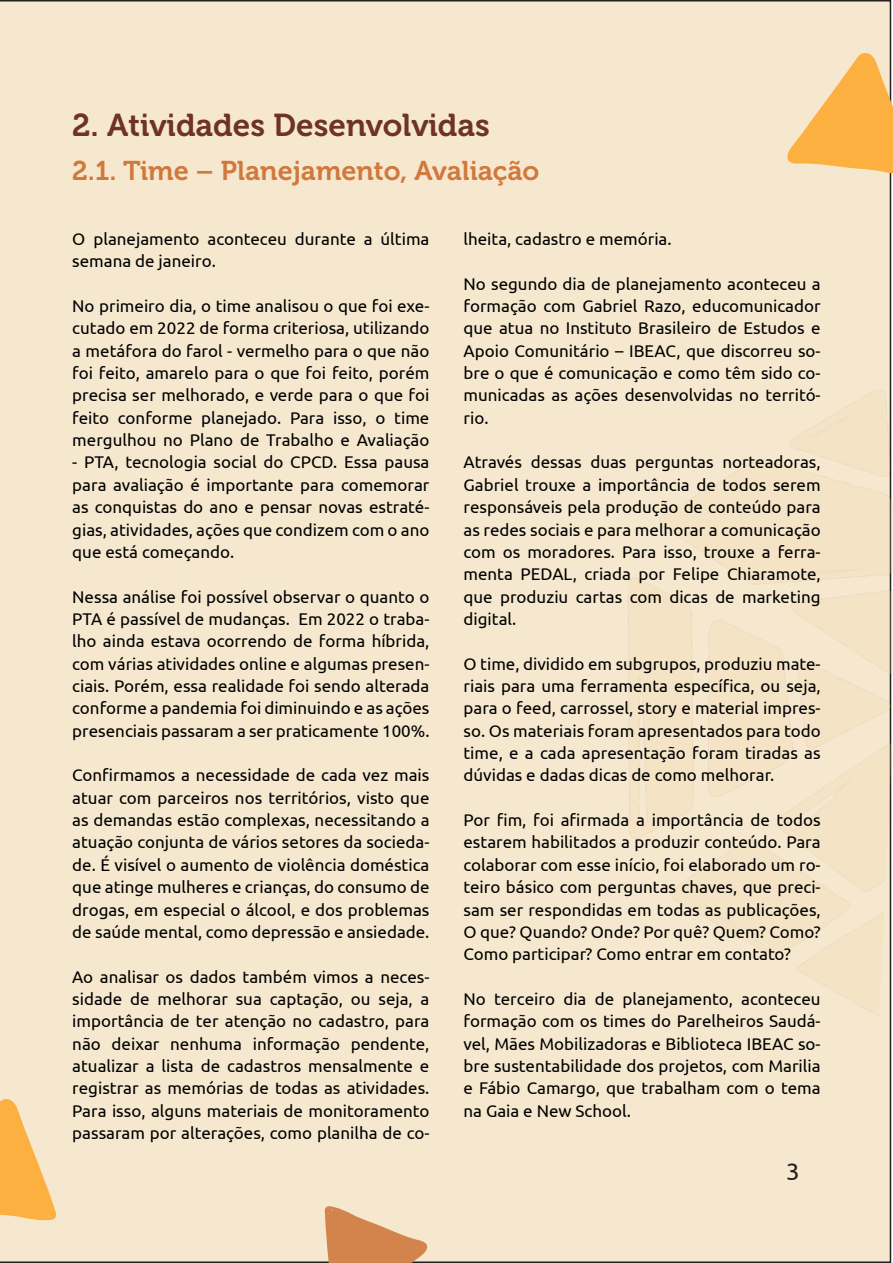
<style>
.page{position:relative;width:893px;height:1263px;background:#fff}
.page>*{position:absolute;margin:0;border:0;box-sizing:border-box;transform-origin:0 0}
.t1{font:31.5px "Museo 700";color:#6e3325}
.t2{font:27px "Museo 700";color:#d1783d}
.t3{font:24px "Ubuntu";color:#231f20}
.t4{font:16.95px/22.4px "Ubuntu";color:#000;text-align:justify}
</style>
<div class="page">
<div style="left:0;top:0;width:891px;height:1263px;background:#f6e8ce"></div>
<img style="left:608px;top:378px;width:285px;height:662px">
<svg style="left:787px;top:50px;width:106px;height:125px;background:#f7c679"></svg>
<svg style="left:0;top:1096px;width:57px;height:125px;background:#f8c678"></svg>
<svg style="left:325px;top:1206px;width:104px;height:57px;background:#dea679"></svg>
<h1 class="t1" style="left:72px;top:108px;width:419px">2. Atividades Desenvolvidas</h1>
<h2 class="t2" style="left:72px;top:155px;width:469px">2.1. Time – Planejamento, Avaliação</h2>
<p class="t4" style="left:72px;top:227px;width:359px">O planejamento aconteceu durante a última semana de janeiro.</p>
<p class="t4" style="left:72px;top:294px;width:359px">No primeiro dia, o time analisou o que foi exe&shy;cutado em 2022 de forma criteriosa, utilizando a metáfora do farol - vermelho para o que não foi feito, amarelo para o que foi feito, porém precisa ser melhorado, e verde para o que foi feito conforme planejado. Para isso, o time mergulhou no Plano de Trabalho e Avaliação</p>
<p class="t4" style="left:72px;top:451px;width:359px">- PTA, tecnologia social do CPCD. Essa pausa para avaliação é importante para comemorar as conquistas do ano e pensar novas estraté&shy;gias, atividades, ações que condizem com o ano que está começando.</p>
<p class="t4" style="left:72px;top:585px;width:359px">Nessa análise foi possível observar o quanto o PTA é passível de mudanças. Em 2022 o traba&shy;lho ainda estava ocorrendo de forma híbrida, com várias atividades online e algumas presen&shy;ciais. Porém, essa realidade foi sendo alterada conforme a pandemia foi diminuindo e as ações presenciais passaram a ser praticamente 100%.</p>
<p class="t4" style="left:72px;top:764px;width:359px">Confirmamos a necessidade de cada vez mais atuar com parceiros nos territórios, visto que as demandas estão complexas, necessitando a atuação conjunta de vários setores da socieda&shy;de. É visível o aumento de violência doméstica que atinge mulheres e crianças, do consumo de drogas, em especial o álcool, e dos problemas de saúde mental, como depressão e ansiedade.</p>
<p class="t4" style="left:72px;top:965px;width:359px">Ao analisar os dados também vimos a neces&shy;sidade de melhorar sua captação, ou seja, a importância de ter atenção no cadastro, para não deixar nenhuma informação pendente, atualizar a lista de cadastros mensalmente e registrar as memórias de todas as atividades.<br>Para isso, alguns materiais de monitoramento passaram por alterações, como planilha de co-</p>
<p class="t4" style="left:463px;top:227px;width:210px">lheita, cadastro e memória.</p>
<p class="t4" style="left:463px;top:272px;width:359px">No segundo dia de planejamento aconteceu a formação com Gabriel Razo, educomunicador que atua no Instituto Brasileiro de Estudos e Apoio Comunitário – IBEAC, que discorreu so&shy;bre o que é comunicação e como têm sido co&shy;municadas as ações desenvolvidas no territó&shy;rio.</p>
<p class="t4" style="left:463px;top:451px;width:359px">Através dessas duas perguntas norteadoras, Gabriel trouxe a importância de todos serem responsáveis pela produção de conteúdo para as redes sociais e para melhorar a comunicação com os moradores. Para isso, trouxe a ferra&shy;menta PEDAL, criada por Felipe Chiaramote, que produziu cartas com dicas de marketing digital.</p>
<p class="t4" style="left:463px;top:652px;width:359px">O time, dividido em subgrupos, produziu mate&shy;riais para uma ferramenta específica, ou seja, para o feed, carrossel, story e material impres&shy;so. Os materiais foram apresentados para todo time, e a cada apresentação foram tiradas as dúvidas e dadas dicas de como melhorar.</p>
<p class="t4" style="left:463px;top:808px;width:359px">Por fim, foi afirmada a importância de todos estarem habilitados a produzir conteúdo. Para colaborar com esse início, foi elaborado um ro&shy;teiro básico com perguntas chaves, que preci&shy;sam ser respondidas em todas as publicações, O que? Quando? Onde? Por quê? Quem? Como?<br>Como participar? Como entrar em contato?</p>
<p class="t4" style="left:463px;top:987px;width:359px">No terceiro dia de planejamento, aconteceu formação com os times do Parelheiros Saudá&shy;vel, Mães Mobilizadoras e Biblioteca IBEAC so&shy;bre sustentabilidade dos projetos, com Marilia e Fábio Camargo, que trabalham com o tema na Gaia e New School.</p>
<h3 class="t3" style="left:786px;top:1156px;width:15px">3</h3>
</div>
